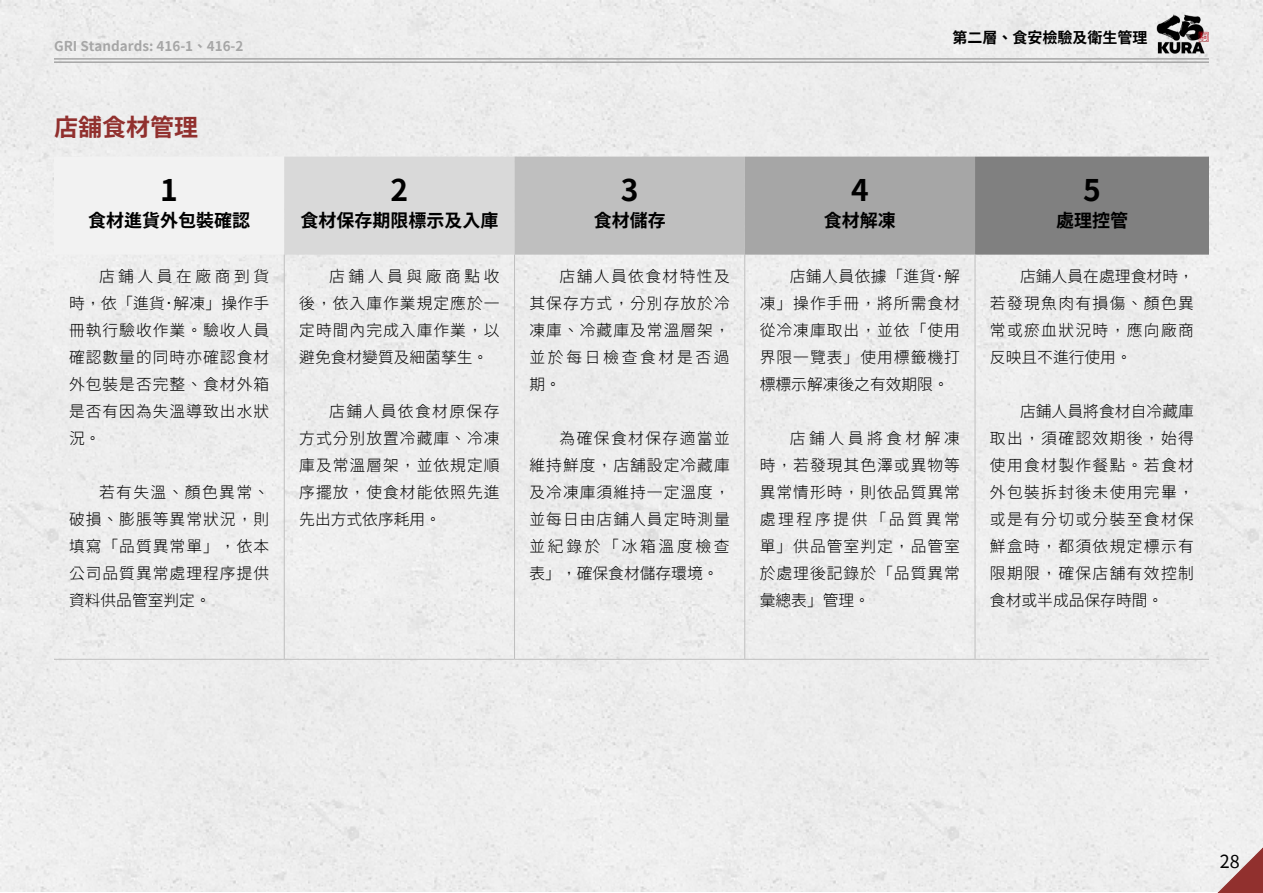
<style>
.page{position:relative;width:1263px;height:893px;background:#fff}
.page>*{position:absolute;margin:0;border:0;box-sizing:border-box;transform-origin:0 0}
.t1{font:700 30px "Taipei Sans TC Beta";color:#000}
.B_Heading_3{font:700 24px "Taipei Sans TC Beta";color:#91302e}
.t2{font:700 18px "Taipei Sans TC Beta";color:#000}
.t3{font:18px "Taipei Sans TC Beta";color:#000}
.Content_Indents_11px{font:300 15.75px/27px "Taipei Sans TC Beta";letter-spacing:.065em;color:#000;text-align:justify}
.t4{font:700 15px "Taipei Sans TC Beta";color:#000}
.t5{font:700 13.5px "Taipei Sans TC Beta";color:#a6a6a6}
</style>
<div class="page">
<div style="left:1px;top:0;width:1262px;height:892px;background:#ededed"></div>
<svg style="left:1216px;top:845px;width:47px;height:48px"></svg>
<hr style="left:54px;top:58px;width:1155px;height:2px;background:#a6a6a6">
<hr style="left:54px;top:61px;width:1155px;height:2px;background:#a6a6a6">
<img style="left:1151px;top:15px;width:62px;height:39px">
<svg style="left:54px;top:157px;width:1155px;height:98px"></svg>
<hr style="left:54px;top:659px;width:230px;height:1px;background:#bfbfbf">
<hr style="left:284px;top:659px;width:230px;height:1px;background:#bfbfbf">
<hr style="left:514px;top:659px;width:231px;height:1px;background:#bfbfbf">
<hr style="left:745px;top:659px;width:230px;height:1px;background:#bfbfbf">
<hr style="left:975px;top:659px;width:234px;height:1px;background:#bfbfbf">
<hr style="left:284px;top:255px;width:1px;height:404px;background:#bfbfbf">
<hr style="left:514px;top:255px;width:1px;height:404px;background:#bfbfbf">
<hr style="left:744px;top:255px;width:1px;height:404px;background:#bfbfbf">
<hr style="left:975px;top:255px;width:1px;height:404px;background:#bfbfbf">
<p class="t5" style="left:54px;top:38px;width:191px">GRI Standards: 416-1、416-2</p>
<p class="B_Heading_3" style="left:54px;top:113px;width:145px">店舖食材管理</p>
<p class="t4" style="left:953px;top:29px;width:196px">第二層、食安檢驗及衛生管理</p>
<p class="t1" style="left:160px;top:173px;width:19px">1</p>
<p class="t1" style="left:391px;top:173px;width:19px">2</p>
<p class="t1" style="left:621px;top:173px;width:19px">3</p>
<p class="t1" style="left:851px;top:173px;width:19px">4</p>
<p class="t1" style="left:1083px;top:173px;width:19px">5</p>
<p class="t2" style="left:88px;top:210px;width:163px">食材進貨外包裝確認</p>
<p class="t2" style="left:300px;top:210px;width:199px">食材保存期限標示及入庫</p>
<p class="t2" style="left:594px;top:210px;width:73px">食材儲存</p>
<p class="t2" style="left:824px;top:210px;width:73px">食材解凍</p>
<p class="t2" style="left:1056px;top:210px;width:73px">處理控管</p>
<p class="Content_Indents_11px" style="left:69px;top:263px;width:202px;text-indent:30px">店鋪人員在廠商到貨時，依「進貨．解凍」操作手冊執行驗收作業。驗收人員確認數量的同時亦確認食材外包裝是否完整、食材外箱是否有因為失溫導致出水狀況。</p>
<p class="Content_Indents_11px" style="left:69px;top:479px;width:202px;text-indent:30px">若有失溫、顏色異常、破損、膨脹等異常狀況，則填寫「品質異常單」，依本公司品質異常處理程序提供資料供品管室判定。</p>
<p class="Content_Indents_11px" style="left:299px;top:263px;width:202px;text-indent:30px">店鋪人員與廠商點收後，依入庫作業規定應於一定時間內完成入庫作業，以避免食材變質及細菌孳生。</p>
<p class="Content_Indents_11px" style="left:299px;top:398px;width:202px;text-indent:30px">店鋪人員依食材原保存方式分別放置冷藏庫、冷凍庫及常溫層架，並依規定順序擺放，使食材能依照先進先出方式依序耗用。</p>
<p class="Content_Indents_11px" style="left:529px;top:263px;width:202px;text-indent:30px">店舖人員依食材特性及其保存方式，分別存放於冷凍庫、冷藏庫及常溫層架，並於每日檢查食材是否過期。</p>
<p class="Content_Indents_11px" style="left:529px;top:425px;width:202px;text-indent:30px">為確保食材保存適當並維持鮮度，店舖設定冷藏庫及冷凍庫須維持一定溫度，並每日由店鋪人員定時測量並紀錄於「冰箱溫度檢查表」，確保食材儲存環境。</p>
<p class="Content_Indents_11px" style="left:760px;top:263px;width:202px;text-indent:30px">店鋪人員依據「進貨．解凍」操作手冊，將所需食材從冷凍庫取出，並依「使用界限一覽表」使用標籤機打標標示解凍後之有效期限。</p>
<p class="Content_Indents_11px" style="left:760px;top:425px;width:202px;text-indent:30px">店鋪人員將食材解凍時，若發現其色澤或異物等異常情形時，則依品質異常處理程序提供「品質異常單」供品管室判定，品管室於處理後記錄於「品質異常彙總表」管理。</p>
<p class="Content_Indents_11px" style="left:990px;top:263px;width:205px;text-indent:30px">店鋪人員在處理食材時，若發現魚肉有損傷、顏色異常或瘀血狀況時，應向廠商反映且不進行使用。</p>
<p class="Content_Indents_11px" style="left:990px;top:398px;width:205px;text-indent:30px">店鋪人員將食材自冷藏庫取出，須確認效期後，始得使用食材製作餐點。若食材外包裝拆封後未使用完畢，或是有分切或分裝至食材保鮮盒時，都須依規定標示有限期限，確保店舖有效控制食材或半成品保存時間。</p>
<p class="t3" style="left:1220px;top:851px;width:21px">28</p>
</div>
